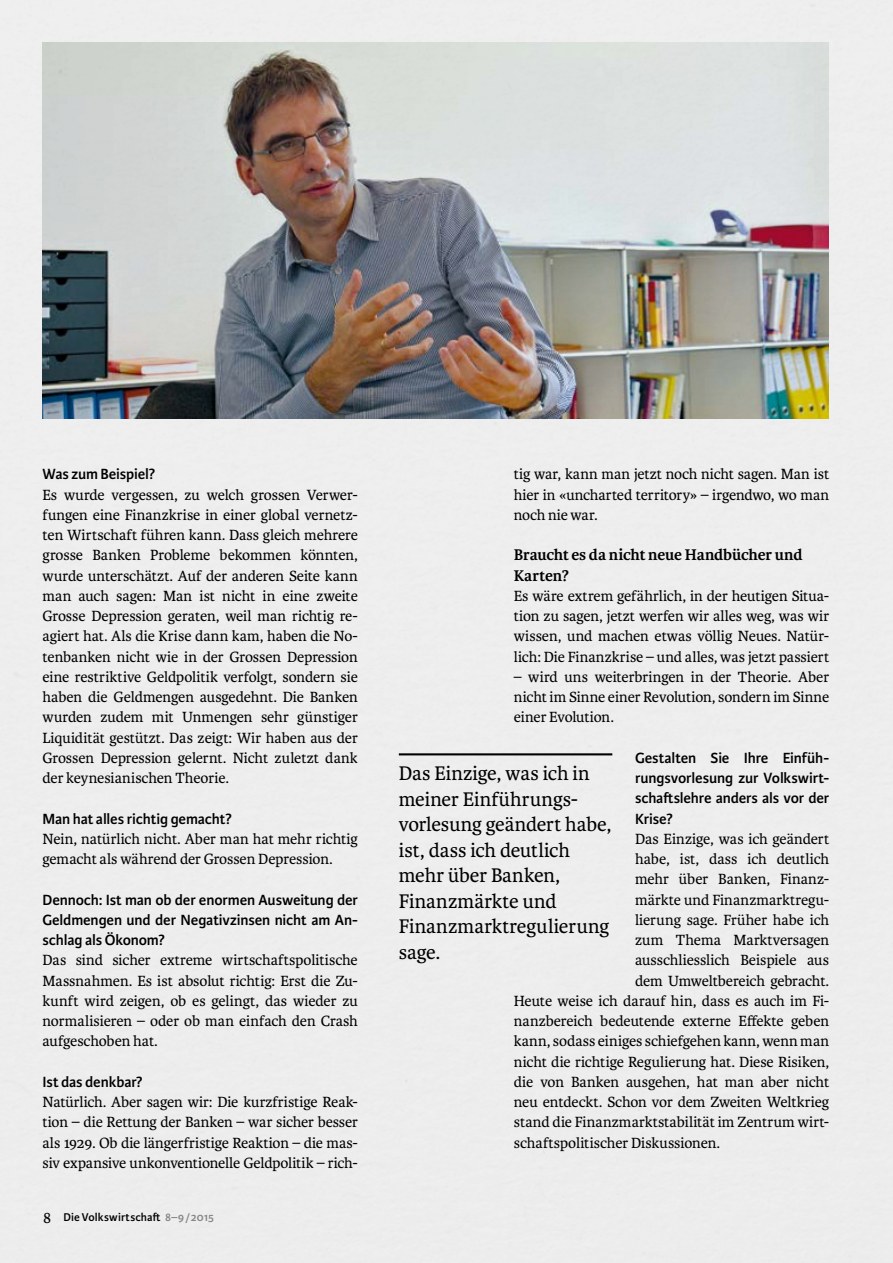
<style>
.page{position:relative;width:893px;height:1263px;background:#ededed}
.page>*{position:absolute;margin:0;border:0;box-sizing:border-box;transform-origin:0 0}
.t1{font:21px/25.5px "Karmina";letter-spacing:-.005em;color:#000}
.t2{font:700 16.5px/20.2px "Karmina";letter-spacing:-.01em;color:#000}
.t3{font:15.75px/20.2px "Karmina";letter-spacing:-.005em;color:#000;text-align:justify}
.t4{font:600 15.75px/20.2px "Karmina Sans";letter-spacing:-.01em;color:#000;text-align:justify}
.t5{font:600 12px "Karmina Sans";letter-spacing:.01em;color:#000}
.s1{font-family:"Karmina";font-weight:400;font-size:16.5px}
.s2{color:#878787}
</style>
<div class="page">
<hr style="left:399px;top:753px;width:213px;height:2px;background:#000">
<img style="left:43px;top:43px;width:786px;height:375px">
<p class="t4" style="left:43px;top:464px;width:114px">Was zum Beispiel?</p>
<p class="t3" style="left:43px;top:484px;width:317px">Es wurde vergessen, zu welch grossen Verwer&shy;fungen eine Finanzkrise in einer global vernetz&shy;ten Wirtschaft führen kann. Dass gleich mehrere grosse Banken Probleme bekommen könnten, wurde unterschätzt. Auf der anderen Seite kann man auch sagen: Man ist nicht in eine zweite Grosse Depression geraten, weil man richtig re&shy;agiert hat. Als die Krise dann kam, haben die No&shy;tenbanken nicht wie in der Grossen Depression eine restriktive Geldpolitik verfolgt, sondern sie haben die Geldmengen ausgedehnt. Die Banken wurden zudem mit Unmengen sehr günstiger Liquidität gestützt. Das zeigt: Wir haben aus der Grossen Depression gelernt. Nicht zuletzt dank der keynesianischen Theorie.</p>
<p class="t4" style="left:43px;top:809px;width:191px">Man hat alles richtig gemacht?</p>
<p class="t3" style="left:43px;top:829px;width:317px">Nein, natürlich nicht. Aber man hat mehr richtig gemacht als während der Grossen Depression.</p>
<p class="t4" style="left:43px;top:890px;width:317px">Dennoch: Ist man ob der enormen Ausweitung der Geldmengen und der Negativzinsen nicht am An&shy;schlag als Ökonom?</p>
<p class="t3" style="left:43px;top:950px;width:317px">Das sind sicher extreme wirtschaftspolitische Massnahmen. Es ist absolut richtig: Erst die Zu&shy;kunft wird zeigen, ob es gelingt, das wieder zu normalisieren – oder ob man einfach den Crash aufgeschoben hat.</p>
<p class="t4" style="left:43px;top:1072px;width:102px">Ist das denkbar?</p>
<p class="t3" style="left:43px;top:1092px;width:317px">Natürlich. Aber sagen wir: Die kurzfristige Reak&shy;tion – die Rettung der Banken – war sicher besser als 1929. Ob die längerfristige Reaktion – die mas&shy;siv expansive unkonventionelle Geldpolitik – rich-</p>
<p class="t5" style="left:43px;top:1210px;width:172px"><span class="s1">8</span> Die Volkswirtschaft <span class="s2">8–9/2015</span></p>
<p class="t3" style="left:514px;top:464px;width:317px">tig war, kann man jetzt noch nicht sagen. Man ist hier in «uncharted territory» – irgendwo, wo man noch nie war.</p>
<p class="t2" style="left:514px;top:545px;width:290px">Braucht es da nicht neue Handbücher und<br>Karten?</p>
<p class="t3" style="left:514px;top:586px;width:317px">Es wäre extrem gefährlich, in der heutigen Situa&shy;tion zu sagen, jetzt werfen wir alles weg, was wir wissen, und machen etwas völlig Neues. Natür&shy;lich: Die Finanzkrise – und alles, was jetzt passiert</p>
<p class="t3" style="left:514px;top:667px;width:317px">– wird uns weiterbringen in der Theorie. Aber nicht im Sinne einer Revolution, sondern im Sinne einer Evolution.</p>
<p class="t4" style="left:635px;top:748px;width:196px">Gestalten Sie Ihre Einfüh&shy;rungsvorlesung zur Volkswirt&shy;schaftslehre anders als vor der Krise?</p>
<p class="t3" style="left:635px;top:829px;width:196px">Das Einzige, was ich geändert</p>
<p class="t3" style="left:635px;top:849px;width:196px">habe, ist, dass ich deutlich</p>
<p class="t3" style="left:635px;top:869px;width:196px">mehr über Banken, Finanz-</p>
<p class="t3" style="left:635px;top:890px;width:196px">märkte und Finanzmarktregu-</p>
<p class="t3" style="left:635px;top:910px;width:196px">lierung sage. Früher habe ich</p>
<p class="t3" style="left:635px;top:930px;width:196px">zum Thema Marktversagen</p>
<p class="t3" style="left:635px;top:950px;width:196px">ausschliesslich Beispiele aus</p>
<p class="t3" style="left:635px;top:971px;width:196px">dem Umweltbereich gebracht.</p>
<p class="t3" style="left:514px;top:991px;width:317px">Heute weise ich darauf hin, dass es auch im Fi-</p>
<p class="t3" style="left:514px;top:1011px;width:317px">nanzbereich bedeutende externe Effekte geben</p>
<p class="t3" style="left:514px;top:1031px;width:317px">kann, sodass einiges schiefgehen kann, wenn man</p>
<p class="t3" style="left:514px;top:1052px;width:317px">nicht die richtige Regulierung hat. Diese Risiken,</p>
<p class="t3" style="left:514px;top:1072px;width:317px">die von Banken ausgehen, hat man aber nicht</p>
<p class="t3" style="left:514px;top:1092px;width:317px">neu entdeckt. Schon vor dem Zweiten Weltkrieg</p>
<p class="t3" style="left:514px;top:1112px;width:317px">stand die Finanzmarktstabilität im Zentrum wirt-</p>
<p class="t3" style="left:514px;top:1133px;width:208px">schaftspolitischer Diskussionen.</p>
<h1 class="t1" style="left:399px;top:761px;width:214px">Das Einzige, was ich in meiner Einführungs&shy;vorlesung geändert habe, ist, dass ich deutlich mehr über Banken,<br>Finanzmärkte und<br>Finanzmarktregulierung sage.</h1>
</div>
